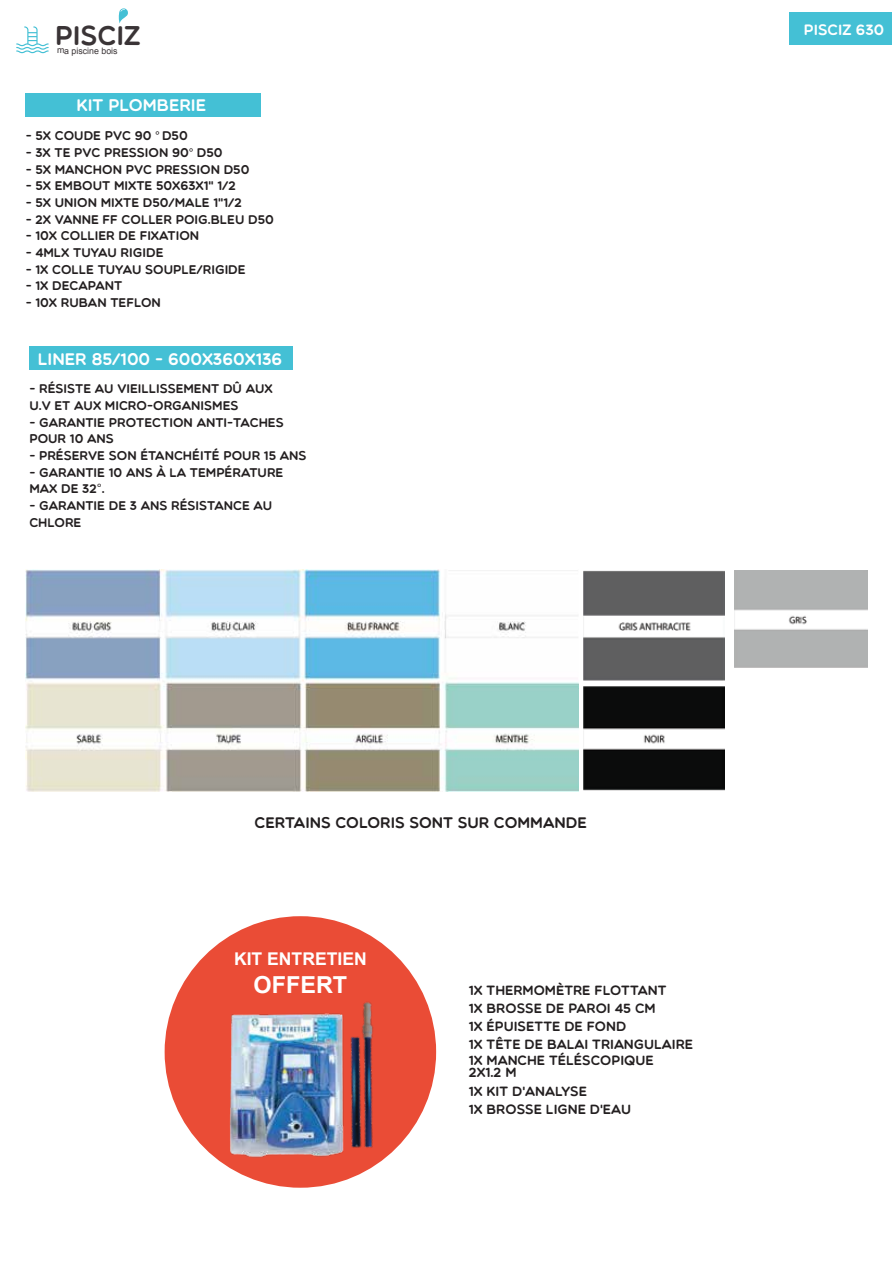
<style>
.page{position:relative;width:893px;height:1263px;background:#fff}
.page>*{position:absolute;margin:0;border:0;box-sizing:border-box;transform-origin:0 0}
.t1{font:27.15px "Multicolore";letter-spacing:-.005em;color:#3a3436}
.t2{font:700 23.4px "Arial";color:#fff}
.t3{font:700 17.55px "Arial";color:#fff}
.t4{font:16.95px "Multicolore";color:#fff}
.t5{font:15.45px "Multicolore";color:#231f20}
.t6{font:15px "Multicolore";color:#fff}
.t7{font:13.5px/17.7px "Multicolore";color:#231f20}
.t8{font:12.75px/16.6px "Multicolore";color:#231f20}
.t9{font:8.85px "Arial";letter-spacing:-.01em;color:#3a3436}
.s1{font-family:"Myriad Pro"}
.s2{font-family:"Arial"}
</style>
<div class="page">
<div style="left:789px;top:12px;width:103px;height:32px;background:#44c0d5"></div>
<div style="left:165px;top:916px;width:271px;height:272px;background:#ea4c36;border-radius:50%"></div>
<div style="left:29px;top:346px;width:264px;height:24px;background:#44c0d5"></div>
<div style="left:25px;top:93px;width:236px;height:24px;background:#44c0d5"></div>
<img style="left:25px;top:569px;width:553px;height:222px">
<img style="left:734px;top:570px;width:133px;height:97px">
<img style="left:584px;top:570px;width:140px;height:111px">
<img style="left:584px;top:686px;width:140px;height:105px">
<img style="left:217px;top:1014px;width:51px;height:149px">
<img style="left:268px;top:987px;width:169px;height:185px">
<svg style="left:118px;top:8px;width:10px;height:15px"></svg>
<svg style="left:16px;top:26px;width:33px;height:27px"></svg>
<h1 class="t1" style="left:55px;top:19px;width:87px">PISCIZ</h1>
<p class="t9" style="left:57px;top:45px;width:62px">ma piscine bois</p>
<h3 class="t4" style="left:76px;top:95px;width:131px">KIT PLOMBERIE</h3>
<p class="t8" style="left:26px;top:127px;width:164px">- 5X COUDE PVC 90 <span class="s1">°</span> D50</p>
<p class="t8" style="left:26px;top:144px;width:198px">- 3X TE PVC PRESSION 90<span class="s1">°</span> D50</p>
<p class="t8" style="left:26px;top:161px;width:225px">- 5X MANCHON PVC PRESSION D50</p>
<p class="t8" style="left:26px;top:177px;width:212px">- 5X EMBOUT MIXTE 50X63X1" 1/2</p>
<p class="t8" style="left:26px;top:194px;width:218px">- 5X UNION MIXTE D50/MALE 1"1/2</p>
<p class="t8" style="left:26px;top:210px;width:250px">- 2X VANNE FF COLLER POIG.BLEU D50</p>
<p class="t8" style="left:26px;top:227px;width:175px">- 10X COLLIER DE FIXATION</p>
<p class="t8" style="left:26px;top:244px;width:139px">- 4MLX TUYAU RIGIDE</p>
<p class="t8" style="left:26px;top:260px;width:221px">- 1X COLLE TUYAU SOUPLE/RIGIDE</p>
<p class="t8" style="left:26px;top:277px;width:98px">- 1X DECAPANT</p>
<p class="t8" style="left:26px;top:294px;width:137px">- 10X RUBAN TEFLON</p>
<h3 class="t4" style="left:38px;top:349px;width:246px">LINER 85/100 - 600X360X136</h3>
<p class="t8" style="left:29px;top:380px;width:245px">- RÉSISTE AU VIEILLISSEMENT DÛ AUX<br>U.V ET AUX MICRO-ORGANISMES</p>
<p class="t8" style="left:29px;top:413px;width:256px">- GARANTIE PROTECTION ANTI-TACHES<br>POUR 10 ANS</p>
<p class="t8" style="left:29px;top:447px;width:279px">- PRÉSERVE SON ÉTANCHÉITÉ POUR 15 ANS</p>
<p class="t8" style="left:29px;top:463px;width:256px">- GARANTIE 10 ANS À LA TEMPÉRATURE<br>MAX DE 32<span class="s2">°</span>.</p>
<p class="t8" style="left:29px;top:497px;width:244px">- GARANTIE DE 3 ANS RÉSISTANCE AU<br>CHLORE</p>
<p class="t6" style="left:804px;top:20px;width:82px">PISCIZ 630</p>
<p class="t5" style="left:255px;top:813px;width:334px">CERTAINS COLORIS SONT SUR COMMANDE</p>
<h3 class="t3" style="left:234px;top:947px;width:134px">KIT ENTRETIEN</h3>
<h2 class="t2" style="left:254px;top:970px;width:95px">OFFERT</h2>
<p class="t7" style="left:469px;top:981px;width:226px">1X THERMOMÈTRE FLOTTANT<br>1X BROSSE DE PAROI 45 CM<br>1X ÉPUISETTE DE FOND<br>1X TÊTE DE BALAI TRIANGULAIRE</p>
<p class="t7" style="left:469px;top:1053px;width:186px;line-height:12.8px">1X MANCHE TÉLÉSCOPIQUE<br>2X1.2 M</p>
<p class="t7" style="left:469px;top:1082px;width:164px">1X KIT D'ANALYSE<br>1X BROSSE LIGNE D'EAU</p>
</div>
